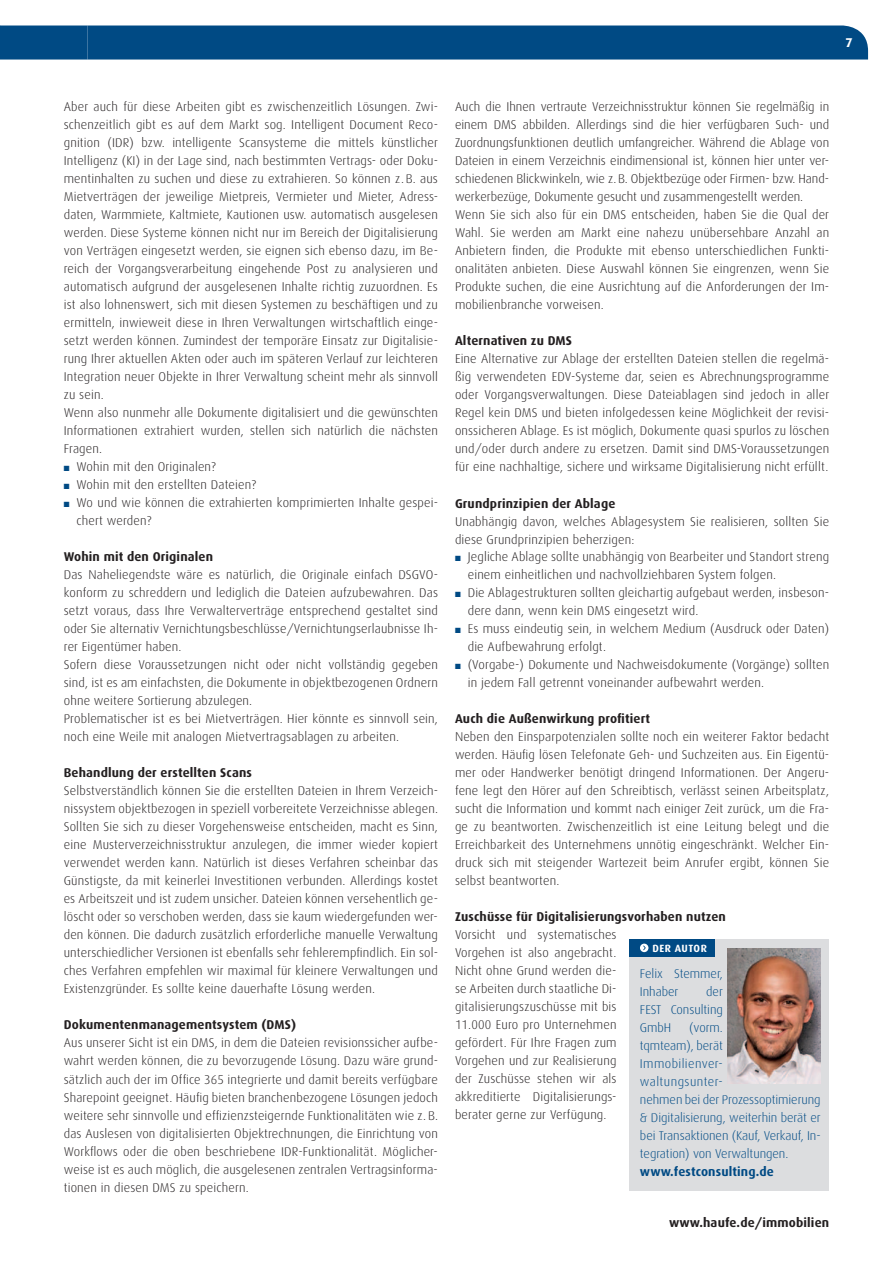
<style>
.page{position:relative;width:893px;height:1263px;background:#fff}
.page>*{position:absolute;margin:0;border:0;box-sizing:border-box;transform-origin:0 0}
.t1{font:300 12.75px/18px "Dax";letter-spacing:.01em;color:#231f20}
.t2{font:700 12.75px "Dax";letter-spacing:.01em;color:#231f20}
.t3{font:300 12.75px/18px "Dax";letter-spacing:-.005em;color:#004a84}
.t4{font:700 12.75px "Dax";letter-spacing:.01em;color:#004a84}
.t5{font:700 12.75px "Dax";color:#fff}
.t6{font:700 10.5px "Dax";letter-spacing:.05em;color:#fff}
.s1{color:#004a84}
</style>
<div class="page">
<div style="left:0;top:26px;width:868px;height:34px;background:#004a84"></div>
<div style="left:629px;top:939px;width:200px;height:252px;background:#dcdddf"></div>
<div style="left:629px;top:939px;width:85px;height:18px;background:#004a84"></div>
<svg style="left:640px;top:944px;width:8px;height:8px"></svg>
<img style="left:727px;top:948px;width:94px;height:135px">
<p class="t5" style="left:845px;top:35px;width:9px">7</p>
<p class="t1" style="left:64px;top:98px;width:376px">Aber auch für diese Arbeiten gibt es zwischenzeitlich Lösungen. Zwi&shy;schenzeitlich gibt es auf dem Markt sog. Intelligent Document Reco&shy;gnition (IDR) bzw. intelligente Scansysteme die mittels künstlicher Intelligenz (KI) in der Lage sind, nach bestimmten Vertrags- oder Doku&shy;mentinhalten zu suchen und diese zu extrahieren. So können z. B. aus Mietverträgen der jeweilige Mietpreis, Vermieter und Mieter, Adress&shy;daten, Warmmiete, Kaltmiete, Kautionen usw. automatisch ausgelesen werden. Diese Systeme können nicht nur im Bereich der Digitalisierung von Verträgen eingesetzt werden, sie eignen sich ebenso dazu, im Be&shy;reich der Vorgangsverarbeitung eingehende Post zu analysieren und automatisch aufgrund der ausgelesenen Inhalte richtig zuzuordnen. Es ist also lohnenswert, sich mit diesen Systemen zu beschäftigen und zu ermitteln, inwieweit diese in Ihren Verwaltungen wirtschaftlich einge&shy;setzt werden können. Zumindest der temporäre Einsatz zur Digitalisie&shy;rung Ihrer aktuellen Akten oder auch im späteren Verlauf zur leichteren Integration neuer Objekte in Ihrer Verwaltung scheint mehr als sinnvoll zu sein.<br>Wenn also nunmehr alle Dokumente digitalisiert und die gewünschten Informationen extrahiert wurden, stellen sich natürlich die nächsten Fragen.</p>
<p class="t1" style="left:64px;top:458px;width:154px"><span class="s1">■</span> Wohin mit den Originalen?</p>
<p class="t1" style="left:64px;top:476px;width:194px"><span class="s1">■</span> Wohin mit den erstellten Dateien?</p>
<p class="t1" style="left:77px;top:494px;width:363px;text-indent:-13px"><span class="s1">■</span> Wo und wie können die extrahierten komprimierten Inhalte gespei&shy;chert werden?</p>
<p class="t2" style="left:64px;top:550px;width:151px">Wohin mit den Originalen</p>
<p class="t1" style="left:64px;top:566px;width:376px">Das Naheliegendste wäre es natürlich, die Originale einfach DSGVO&shy;konform zu schreddern und lediglich die Dateien aufzubewahren. Das setzt voraus, dass Ihre Verwalterverträge entsprechend gestaltet sind oder Sie alternativ Vernichtungsbeschlüsse/Vernichtungserlaubnisse Ih&shy;rer Eigentümer haben.<br>Sofern diese Voraussetzungen nicht oder nicht vollständig gegeben sind, ist es am einfachsten, die Dokumente in objektbezogenen Ordnern ohne weitere Sortierung abzulegen.<br>Problematischer ist es bei Mietverträgen. Hier könnte es sinnvoll sein, noch eine Weile mit analogen Mietvertragsablagen zu arbeiten.</p>
<p class="t2" style="left:64px;top:766px;width:190px">Behandlung der erstellten Scans</p>
<p class="t1" style="left:64px;top:782px;width:376px;text-align:justify">Selbstverständlich können Sie die erstellten Dateien in Ihrem Verzeich&shy;nissystem objektbezogen in speziell vorbereitete Verzeichnisse ablegen.<br>Sollten Sie sich zu dieser Vorgehensweise entscheiden, macht es Sinn, eine Musterverzeichnisstruktur anzulegen, die immer wieder kopiert verwendet werden kann. Natürlich ist dieses Verfahren scheinbar das Günstigste, da mit keinerlei Investitionen verbunden. Allerdings kostet es Arbeitszeit und ist zudem unsicher. Dateien können versehentlich ge&shy;löscht oder so verschoben werden, dass sie kaum wiedergefunden wer&shy;den können. Die dadurch zusätzlich erforderliche manuelle Verwaltung unterschiedlicher Versionen ist ebenfalls sehr fehlerempfindlich. Ein sol&shy;ches Verfahren empfehlen wir maximal für kleinere Verwaltungen und Existenzgründer. Es sollte keine dauerhafte Lösung werden.</p>
<p class="t2" style="left:64px;top:1018px;width:234px">Dokumentenmanagementsystem (DMS)</p>
<p class="t1" style="left:64px;top:1034px;width:376px;text-align:justify">Aus unserer Sicht ist ein DMS, in dem die Dateien revisionssicher aufbe&shy;wahrt werden können, die zu bevorzugende Lösung. Dazu wäre grund&shy;sätzlich auch der im Office 365 integrierte und damit bereits verfügbare Sharepoint geeignet. Häufig bieten branchenbezogene Lösungen jedoch weitere sehr sinnvolle und effizienzsteigernde Funktionalitäten wie z. B. das Auslesen von digitalisierten Objektrechnungen, die Einrichtung von Workflows oder die oben beschriebene IDR-Funktionalität. Möglicher&shy;weise ist es auch möglich, die ausgelesenen zentralen Vertragsinforma&shy;tionen in diesen DMS zu speichern.</p>
<p class="t1" style="left:455px;top:98px;width:376px">Auch die Ihnen vertraute Verzeichnisstruktur können Sie regelmäßig in einem DMS abbilden. Allerdings sind die hier verfügbaren Such- und Zuordnungsfunktionen deutlich umfangreicher. Während die Ablage von Dateien in einem Verzeichnis eindimensional ist, können hier unter ver&shy;schiedenen Blickwinkeln, wie z. B. Objektbezüge oder Firmen- bzw. Hand&shy;werkerbezüge, Dokumente gesucht und zusammengestellt werden.<br>Wenn Sie sich also für ein DMS entscheiden, haben Sie die Qual der Wahl. Sie werden am Markt eine nahezu unübersehbare Anzahl an Anbietern finden, die Produkte mit ebenso unterschiedlichen Funkti&shy;onalitäten anbieten. Diese Auswahl können Sie eingrenzen, wenn Sie Produkte suchen, die eine Ausrichtung auf die Anforderungen der Im&shy;mobilienbranche vorweisen.</p>
<p class="t2" style="left:455px;top:334px;width:119px">Alternativen zu DMS</p>
<p class="t1" style="left:455px;top:350px;width:376px;text-align:justify">Eine Alternative zur Ablage der erstellten Dateien stellen die regelmä&shy;ßig verwendeten EDV-Systeme dar, seien es Abrechnungsprogramme oder Vorgangsverwaltungen. Diese Dateiablagen sind jedoch in aller Regel kein DMS und bieten infolgedessen keine Möglichkeit der revisi&shy;onssicheren Ablage. Es ist möglich, Dokumente quasi spurlos zu löschen und/oder durch andere zu ersetzen. Damit sind DMS-Voraussetzungen für eine nachhaltige, sichere und wirksame Digitalisierung nicht erfüllt.</p>
<p class="t2" style="left:455px;top:496px;width:162px">Grundprinzipien der Ablage</p>
<p class="t1" style="left:455px;top:512px;width:376px">Unabhängig davon, welches Ablagesystem Sie realisieren, sollten Sie diese Grundprinzipien beherzigen:</p>
<p class="t1" style="left:468px;top:548px;width:363px;text-indent:-13px"><span class="s1">■</span> Jegliche Ablage sollte unabhängig von Bearbeiter und Standort streng einem einheitlichen und nachvollziehbaren System folgen.</p>
<p class="t1" style="left:468px;top:584px;width:363px;text-indent:-13px"><span class="s1">■</span> Die Ablagestrukturen sollten gleichartig aufgebaut werden, insbeson&shy;dere dann, wenn kein DMS eingesetzt wird.</p>
<p class="t1" style="left:468px;top:620px;width:363px;text-indent:-13px"><span class="s1">■</span> Es muss eindeutig sein, in welchem Medium (Ausdruck oder Daten) die Aufbewahrung erfolgt.</p>
<p class="t1" style="left:468px;top:656px;width:363px;text-indent:-13px"><span class="s1">■</span> (Vorgabe-) Dokumente und Nachweisdokumente (Vorgänge) sollten in jedem Fall getrennt voneinander aufbewahrt werden.</p>
<p class="t2" style="left:455px;top:712px;width:197px">Auch die Außenwirkung profitiert</p>
<p class="t1" style="left:455px;top:728px;width:376px;text-align:justify">Neben den Einsparpotenzialen sollte noch ein weiterer Faktor bedacht werden. Häufig lösen Telefonate Geh- und Suchzeiten aus. Ein Eigentü&shy;mer oder Handwerker benötigt dringend Informationen. Der Angeru&shy;fene legt den Hörer auf den Schreibtisch, verlässt seinen Arbeitsplatz, sucht die Information und kommt nach einiger Zeit zurück, um die Fra&shy;ge zu beantworten. Zwischenzeitlich ist eine Leitung belegt und die Erreichbarkeit des Unternehmens unnötig eingeschränkt. Welcher Ein&shy;druck sich mit steigender Wartezeit beim Anrufer ergibt, können Sie selbst beantworten.</p>
<p class="t2" style="left:455px;top:910px;width:272px">Zuschüsse für Digitalisierungsvorhaben nutzen</p>
<p class="t1" style="left:455px;top:926px;width:163px;text-align:justify">Vorsicht und systematisches Vorgehen ist also angebracht.<br>Nicht ohne Grund werden die&shy;se Arbeiten durch staatliche Di&shy;gitalisierungszuschüsse mit bis 11.000 Euro pro Unternehmen gefördert. Für Ihre Fragen zum Vorgehen und zur Realisierung der Zuschüsse stehen wir als akkreditierte Digitalisierungs&shy;berater gerne zur Verfügung.</p>
<p class="t6" style="left:652px;top:942px;width:56px">DER AUTOR</p>
<p class="t3" style="left:640px;top:964px;width:84px">Felix Stemmer,<br>Inhaber</p>
<p class="t3" style="left:640px;top:982px;width:84px;text-align:justify;text-indent:66px">der FEST Consulting GmbH</p>
<p class="t3" style="left:640px;top:1018px;width:182px;text-indent:49px">(vorm.<br>tqmteam), berät<br>Immobilienver-<br>waltungsunter-<br>nehmen bei der Prozessoptimierung &amp; Digitalisierung, weiterhin berät er bei Transaktionen (Kauf, Verkauf, In&shy;tegration) von Verwaltungen.</p>
<p class="t4" style="left:640px;top:1164px;width:135px">www.festconsulting.de</p>
<p class="t2" style="left:669px;top:1216px;width:162px">www.haufe.de/immobilien</p>
</div>
